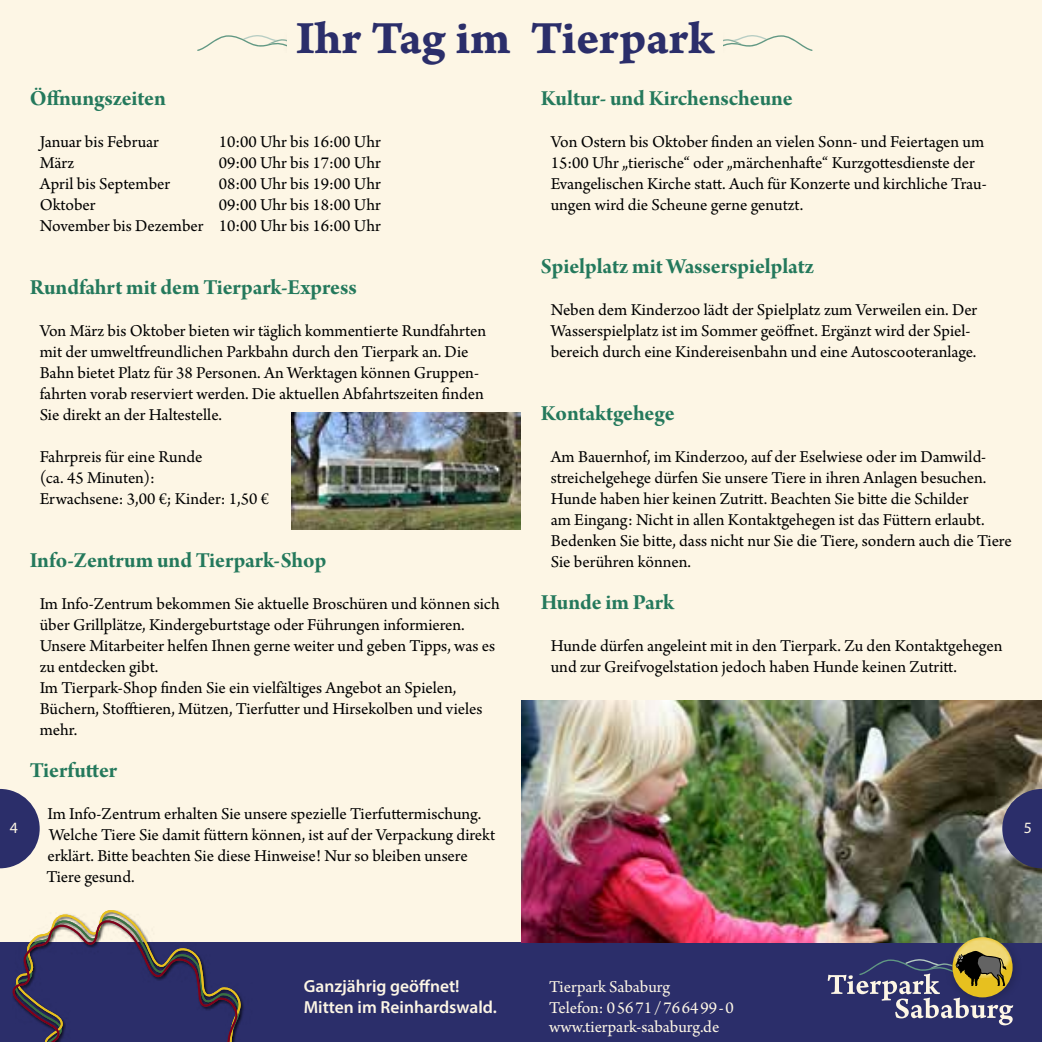
<style>
.page{position:relative;width:1042px;height:1042px;background:#fff}
.page>*{position:absolute;margin:0;border:0;box-sizing:border-box;transform-origin:0 0}
.t1{font:49px "Arno Pro Bold Caption";letter-spacing:-.005em;color:#2b2e6a}
.t2{font:22.75px "Arno Pro Bold Subhead";letter-spacing:-.005em;color:#24795c}
.t3{font:17.5px/21px "Arno Pro";color:#000}
.t4{font:17.5px/21px "Arno Pro";color:#fdf6e5}
.t5{font:600 17.5px/21px "Myriad Pro";color:#fdf6e5}
.t6{font:15.75px "Myriad Pro";color:#fdf6e5}
</style>
<div class="page">
<div style="left:0;top:0;width:1042px;height:943px;background:#fdf6e5"></div>
<div style="left:0;top:943px;width:1042px;height:99px;background:#2b2e6a"></div>
<img style="left:291px;top:412px;width:230px;height:117px">
<img style="left:521px;top:700px;width:521px;height:243px">
<svg style="left:1002px;top:789px;width:40px;height:79px;background:#3d3f6a"></svg>
<svg style="left:0;top:789px;width:40px;height:79px"></svg>
<svg style="left:197px;top:35px;width:83px;height:16px"></svg>
<img style="left:280px;top:39px;width:6px;height:7px">
<svg style="left:730px;top:35px;width:82px;height:16px"></svg>
<img style="left:724px;top:39px;width:6px;height:7px">
<img style="left:942px;top:926px;width:84px;height:80px">
<img style="left:954px;top:937px;width:57px;height:14px">
<svg style="left:827px;top:951px;width:186px;height:74px"></svg>
<svg style="left:7px;top:910px;width:269px;height:132px"></svg>
<h1 class="t1" style="left:296px;top:8px;width:419px">Ihr Tag im Tierpark</h1>
<h2 class="t2" style="left:30px;top:85px;width:138px">Öffnungszeiten</h2>
<p class="t3" style="left:40px;top:132px;width:121px">Januar bis Februar</p>
<p class="t3" style="left:219px;top:132px;width:163px">10:00 Uhr bis 16:00 Uhr</p>
<p class="t3" style="left:40px;top:153px;width:36px">März</p>
<p class="t3" style="left:219px;top:153px;width:163px">09:00 Uhr bis 17:00 Uhr</p>
<p class="t3" style="left:40px;top:174px;width:132px">April bis September</p>
<p class="t3" style="left:219px;top:174px;width:163px">08:00 Uhr bis 19:00 Uhr</p>
<p class="t3" style="left:40px;top:195px;width:57px">Oktober</p>
<p class="t3" style="left:40px;top:195px;width:342px;text-align:right">09:00 Uhr bis 18:00 Uhr<br>November bis Dezember 10:00 Uhr bis 16:00 Uhr</p>
<h2 class="t2" style="left:541px;top:85px;width:253px">Kultur- und Kirchenscheune</h2>
<p class="t3" style="left:551px;top:132px;width:437px">Von Ostern bis Oktober finden an vielen Sonn- und Feiertagen um 15:00 Uhr „tierische“ oder „märchenhafte“ Kurzgottesdienste der Evangelischen Kirche statt. Auch für Konzerte und kirchliche Trau&shy;ungen wird die Scheune gerne genutzt.</p>
<h2 class="t2" style="left:541px;top:253px;width:275px">Spielplatz mit Wasserspielplatz</h2>
<p class="t3" style="left:551px;top:300px;width:428px">Neben dem Kinderzoo lädt der Spielplatz zum Verweilen ein. Der<br>Wasserspielplatz ist im Sommer geöffnet. Ergänzt wird der Spiel&shy;bereich durch eine Kindereisenbahn und eine Autoscooteranlage.</p>
<h2 class="t2" style="left:30px;top:274px;width:329px">Rundfahrt mit dem Tierpark-Express</h2>
<p class="t3" style="left:40px;top:321px;width:448px">Von März bis Oktober bieten wir täglich kommentierte Rundfahrten mit der umweltfreundlichen Parkbahn durch den Tierpark an. Die Bahn bietet Platz für 38 Personen. An Werktagen können Gruppen&shy;fahrten vorab reserviert werden. Die aktuellen Abfahrtszeiten finden Sie direkt an der Haltestelle.</p>
<p class="t3" style="left:40px;top:447px;width:231px">Fahrpreis für eine Runde<br>(ca. 45 Minuten):<br>Erwachsene: 3,00 €; Kinder: 1,50 €</p>
<h2 class="t2" style="left:541px;top:400px;width:135px">Kontaktgehege</h2>
<p class="t3" style="left:551px;top:447px;width:462px">Am Bauernhof, im Kinderzoo, auf der Eselwiese oder im Damwild&shy;streichelgehege dürfen Sie unsere Tiere in ihren Anlagen besuchen.<br>Hunde haben hier keinen Zutritt. Beachten Sie bitte die Schilder<br>am Eingang: Nicht in allen Kontaktgehegen ist das Füttern erlaubt.<br>Bedenken Sie bitte, dass nicht nur Sie die Tiere, sondern auch die Tiere Sie berühren können.</p>
<h2 class="t2" style="left:541px;top:589px;width:135px">Hunde im Park</h2>
<p class="t3" style="left:551px;top:636px;width:453px">Hunde dürfen angeleint mit in den Tierpark. Zu den Kontaktgehegen und zur Greifvogelstation jedoch haben Hunde keinen Zutritt.</p>
<h2 class="t2" style="left:30px;top:547px;width:298px">Info-Zentrum und Tierpark-Shop</h2>
<p class="t3" style="left:40px;top:594px;width:461px">Im Info-Zentrum bekommen Sie aktuelle Broschüren und können sich über Grillplätze, Kindergeburtstage oder Führungen informieren.<br>Unsere Mitarbeiter helfen Ihnen gerne weiter und geben Tipps, was es zu entdecken gibt.<br>Im Tierpark-Shop finden Sie ein vielfältiges Angebot an Spielen, Büchern, Stofftieren, Mützen, Tierfutter und Hirsekolben und vieles mehr.</p>
<h2 class="t2" style="left:30px;top:757px;width:89px">Tierfutter</h2>
<p class="t3" style="left:46px;top:804px;width:450px">Im Info-Zentrum erhalten Sie unsere spezielle Tierfuttermischung.<br>Welche Tiere Sie damit füttern können, ist auf der Verpackung direkt erklärt. Bitte beachten Sie diese Hinweise! Nur so bleiben unsere Tiere gesund.</p>
<p class="t6" style="left:10px;top:818px;width:10px">4</p>
<p class="t6" style="left:1024px;top:818px;width:10px">5</p>
<p class="t5" style="left:304px;top:975px;width:195px">Ganzjährig geöffnet!<br>Mitten im Reinhardswald.</p>
<p class="t4" style="left:549px;top:977px;width:186px">Tierpark Sababurg<br>Telefon: 05671/766499-0</p>
<p class="t4" style="left:549px;top:1017px;width:172px">www.tierpark-sababurg.de</p>
</div>
